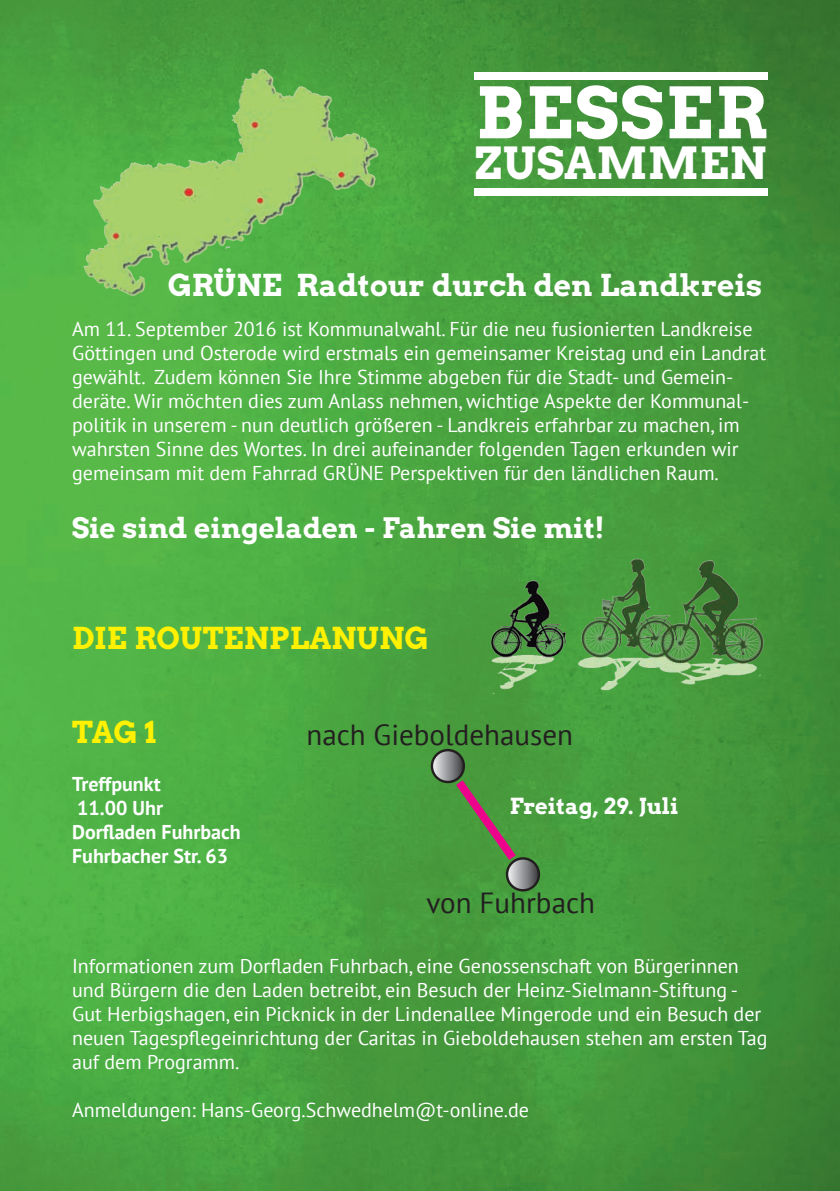
<style>
.page{position:relative;width:840px;height:1191px;background:#fff}
.page>*{position:absolute;margin:0;border:0;box-sizing:border-box;transform-origin:0 0}
.t1{font:70.2px "Arvo Gr 00 F Cn";letter-spacing:.035em;color:#fff}
.t2{font:44px "Arvo Gr 00 F Cn";letter-spacing:.01em;color:#fff}
.t3{font:30px "Arvo Gr 00 F Cn";color:#fff}
.t4{font:30px "Arvo Gr 00 F Cn";color:#fff101}
.t5{font:29px "PT Sans";color:#231f20}
.t6{font:28px "Arvo Gr 00 F Cn";color:#fff}
.t7{font:22px "Arvo Gr 00 F Cn";color:#fff}
.t8{font:20px/24px "PT Sans";color:#fff}
.t9{font:700 20px/24px "PT Sans";color:#fff}
</style>
<div class="page">
<img style="left:0;top:0;width:839px;height:1191px">
<img style="left:72px;top:67px;width:314px;height:231px">
<div style="left:474px;top:188px;width:293px;height:7px;background:#fff"></div>
<div style="left:474px;top:72px;width:293px;height:7px;background:#fff"></div>
<svg style="left:506px;top:858px;width:32px;height:32px"></svg>
<div style="left:505px;top:857px;width:35px;height:34px;border:2px solid #231f20;border-radius:50%"></div>
<svg style="left:431px;top:750px;width:32px;height:32px"></svg>
<div style="left:430px;top:749px;width:35px;height:34px;border:2px solid #231f20;border-radius:50%"></div>
<svg style="left:448px;top:771px;width:75px;height:97px;background:#598946"></svg>
<img style="left:463px;top:518px;width:316px;height:175px">
<p class="t1" style="left:476px;top:64px;width:293px">BESSER</p>
<p class="t2" style="left:474px;top:132px;width:293px">ZUSAMMEN</p>
<p class="t3" style="left:168px;top:264px;width:595px">GRÜNE Radtour durch den Landkreis</p>
<p class="t8" style="left:72px;top:317px;width:695px">Am 11. September 2016 ist Kommunalwahl. Für die neu fusionierten Landkreise Göttingen und Osterode wird erstmals ein gemeinsamer Kreistag und ein Landrat gewählt. Zudem können Sie Ihre Stimme abgeben für die Stadt- und Gemein&shy;deräte. Wir möchten dies zum Anlass nehmen, wichtige Aspekte der Kommunal&shy;politik in unserem - nun deutlich größeren - Landkreis erfahrbar zu machen, im wahrsten Sinne des Wortes. In drei aufeinander folgenden Tagen erkunden wir gemeinsam mit dem Fahrrad GRÜNE Perspektiven für den ländlichen Raum.</p>
<p class="t6" style="left:72px;top:508px;width:533px">Sie sind eingeladen - Fahren Sie mit!</p>
<p class="t4" style="left:72px;top:617px;width:357px">DIE ROUTENPLANUNG</p>
<p class="t4" style="left:72px;top:711px;width:86px">TAG 1</p>
<p class="t9" style="left:72px;top:771px;width:170px">Treffpunkt<br>11.00 Uhr<br>Dorfladen Fuhrbach<br>Fuhrbacher Str. 63</p>
<p class="t5" style="left:306px;top:716px;width:268px">nach Gieboldehausen</p>
<p class="t7" style="left:509px;top:791px;width:170px">Freitag, 29. Juli</p>
<p class="t5" style="left:426px;top:884px;width:170px">von Fuhrbach</p>
<p class="t8" style="left:72px;top:953px;width:696px">Informationen zum Dorfladen Fuhrbach, eine Genossenschaft von Bürgerinnen und Bürgern die den Laden betreibt, ein Besuch der Heinz-Sielmann-Stiftung - Gut Herbigshagen, ein Picknick in der Lindenallee Mingerode und ein Besuch der neuen Tagespflegeinrichtung der Caritas in Gieboldehausen stehen am ersten Tag auf dem Programm.</p>
<p class="t8" style="left:72px;top:1097px;width:458px">Anmeldungen: Hans-Georg.Schwedhelm@t-online.de</p>
</div>
